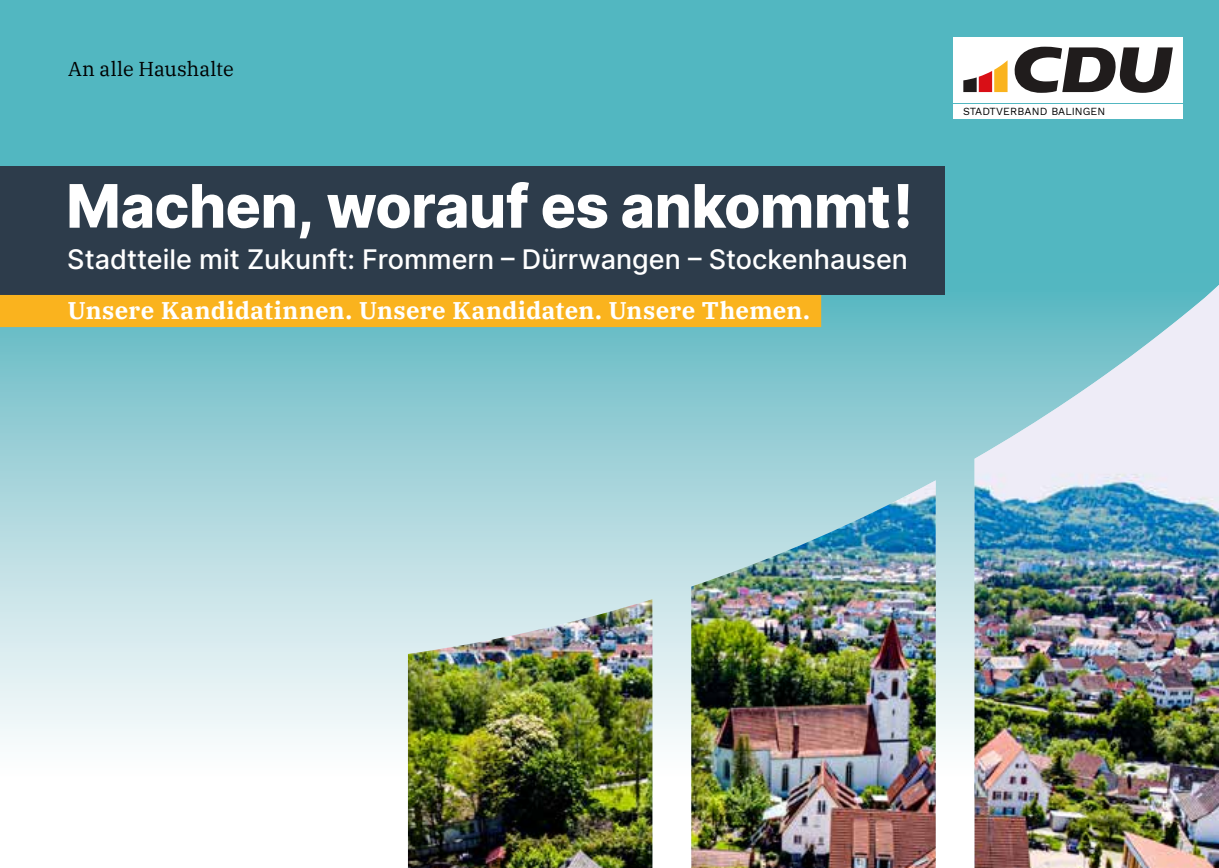
<style>
.page{position:relative;width:1219px;height:868px;background:#fff}
.page>*{position:absolute;margin:0;border:0;box-sizing:border-box;transform-origin:0 0}
.t1{font:800 60px "Inter";letter-spacing:-.01em;color:#fff}
.t2{font:500 27px "Inter";color:#fff}
.t3{font:700 24px "IBM Plex Serif";letter-spacing:.015em;color:#fff}
.t4{font:20px "IBM Plex Serif";color:#000}
.t5{font:10.8px "Work Sans";color:#000}
</style>
<div class="page">
<svg style="left:0;top:327px;width:408px;height:441px;background:#b9dde2"></svg>
<div style="left:0;top:0;width:1219px;height:272px;background:#52b7c1"></div>
<img style="left:408px;top:285px;width:811px;height:582px">
<div style="left:953px;top:37px;width:230px;height:66px;background:#fff"></div>
<svg style="left:963px;top:61px;width:44px;height:31px"></svg>
<svg style="left:1014px;top:47px;width:159px;height:46px"></svg>
<div style="left:953px;top:105px;width:230px;height:14px;background:#fff"></div>
<div style="left:0;top:167px;width:944px;height:128px;background:#2d3c4b"></div>
<div style="left:0;top:295px;width:821px;height:32px;background:#fab31e"></div>
<p class="t4" style="left:68px;top:53px;width:167px">An alle Haushalte</p>
<h1 class="t1" style="left:66px;top:160px;width:848px">Machen, worauf es ankommt!</h1>
<p class="t2" style="left:67px;top:240px;width:842px">Stadtteile mit Zukunft: Frommern – Dürrwangen – Stockenhausen</p>
<p class="t3" style="left:67px;top:291px;width:744px">Unsere Kandidatinnen. Unsere Kandidaten. Unsere Themen.</p>
<p class="t5" style="left:963px;top:103px;width:143px">STADTVERBAND BALINGEN</p>
</div>
